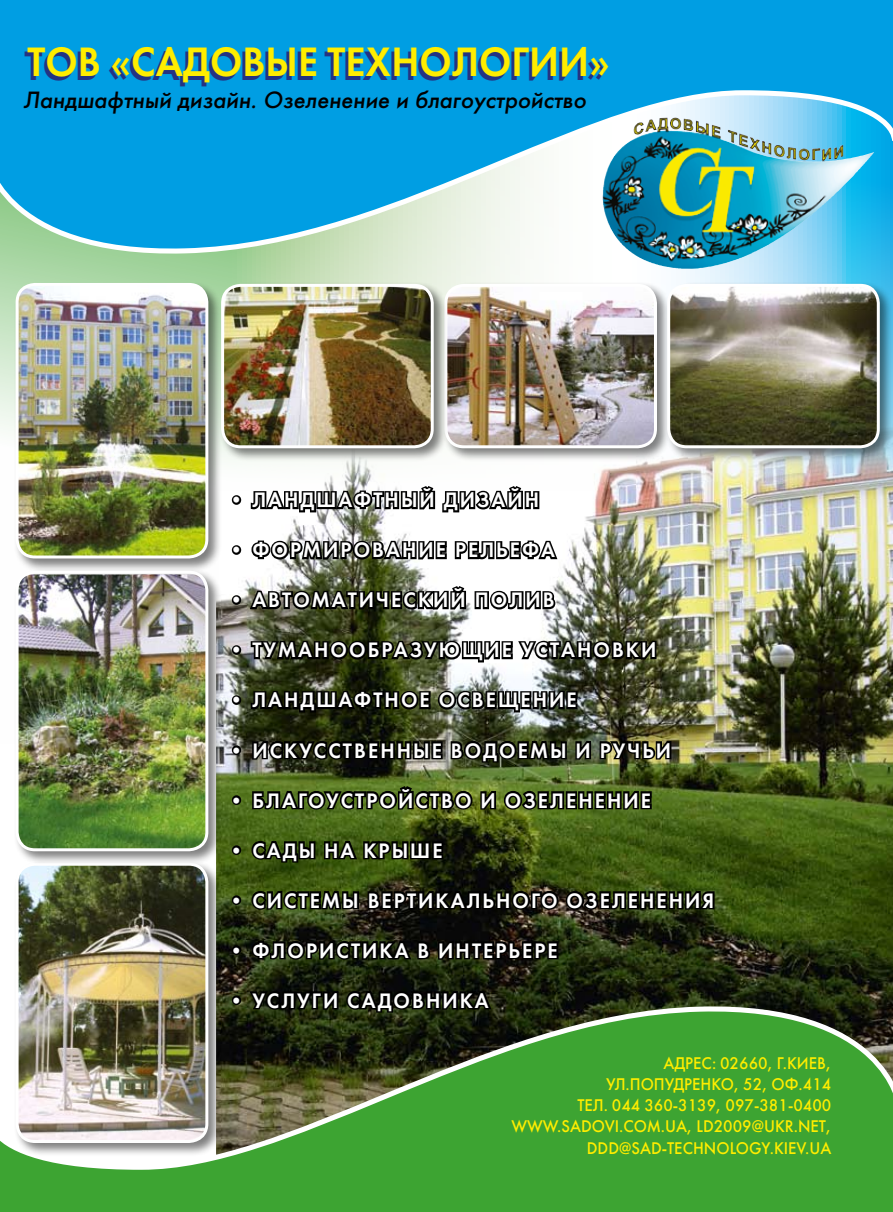
<style>
.page{position:relative;width:893px;height:1212px;background:#fff}
.page>*{position:absolute;margin:0;border:0;box-sizing:border-box;transform-origin:0 0}
.t1{font:42.6px "Futura Demi C";color:#ffed00;scale:.95 1}
.t2{font:italic 24.6px "Futura Medium C";color:#000}
.t3{font:21.75px "Futura Demi C";letter-spacing:.1em;color:#fff;scale:.95 1}
.t4{font:17.7px/21.1px "Futura Medium C";color:#ffed00;text-align:right;scale:.95 1}
</style>
<div class="page">
<img style="left:0;top:0;width:893px;height:1212px">
<div style="left:232px;top:495px;width:9px;height:10px;border:4px solid #000;border-radius:50%"></div>
<svg style="left:249px;top:483px;width:292px;height:31px"></svg>
<div style="left:232px;top:545px;width:9px;height:10px;border:4px solid #000;border-radius:50%"></div>
<svg style="left:249px;top:535px;width:311px;height:28px"></svg>
<div style="left:232px;top:595px;width:9px;height:10px;border:4px solid #000;border-radius:50%"></div>
<svg style="left:247px;top:584px;width:311px;height:29px"></svg>
<div style="left:232px;top:645px;width:9px;height:10px;border:4px solid #000;border-radius:50%"></div>
<svg style="left:249px;top:635px;width:409px;height:29px;background:#3d4034"></svg>
<div style="left:232px;top:695px;width:9px;height:10px;border:4px solid #000;border-radius:50%"></div>
<svg style="left:249px;top:687px;width:330px;height:27px;background:#25291e"></svg>
<div style="left:232px;top:745px;width:9px;height:10px;border:4px solid #000;border-radius:50%"></div>
<svg style="left:250px;top:735px;width:423px;height:29px;background:#272a1a"></svg>
<div style="left:232px;top:795px;width:9px;height:10px;border:4px solid #000;border-radius:50%"></div>
<svg style="left:250px;top:784px;width:403px;height:29px;background:#324114"></svg>
<div style="left:232px;top:845px;width:9px;height:10px;border:4px solid #000;border-radius:50%"></div>
<svg style="left:249px;top:837px;width:196px;height:27px;background:#1d2908"></svg>
<div style="left:232px;top:895px;width:9px;height:10px;border:4px solid #000;border-radius:50%"></div>
<svg style="left:249px;top:885px;width:467px;height:28px;background:#1a1f0b"></svg>
<div style="left:232px;top:945px;width:9px;height:10px;border:4px solid #000;border-radius:50%"></div>
<svg style="left:249px;top:937px;width:311px;height:26px;background:#101308"></svg>
<div style="left:232px;top:995px;width:9px;height:10px;border:4px solid #000;border-radius:50%"></div>
<svg style="left:248px;top:987px;width:246px;height:27px;background:#101408"></svg>
<img style="left:603px;top:118px;width:78px;height:105px">
<div style="left:13px;top:281px;width:209px;height:292px;background:#000;opacity:.5"></div>
<img style="left:17px;top:285px;width:190px;height:272px">
<div style="left:16px;top:283px;width:192px;height:275px;border:3px solid #fff;border-radius:18px"></div>
<div style="left:442px;top:282px;width:229px;height:180px;background:#000;opacity:.5"></div>
<img style="left:448px;top:285px;width:207px;height:161px">
<div style="left:444px;top:284px;width:213px;height:164px;border:3px solid #fff;border-radius:18px"></div>
<div style="left:219px;top:282px;width:229px;height:180px;background:#000;opacity:.5"></div>
<img style="left:223px;top:285px;width:209px;height:162px">
<div style="left:221px;top:284px;width:213px;height:164px;border:3px solid #fff;border-radius:18px"></div>
<div style="left:665px;top:282px;width:228px;height:180px;background:#000;opacity:.5"></div>
<img style="left:669px;top:285px;width:209px;height:162px">
<div style="left:667px;top:284px;width:213px;height:164px;border:3px solid #fff;border-radius:18px"></div>
<div style="left:13px;top:860px;width:209px;height:297px;background:#000;opacity:.5"></div>
<img style="left:17px;top:865px;width:190px;height:276px">
<div style="left:16px;top:863px;width:192px;height:280px;border:3px solid #fff;border-radius:18px"></div>
<div style="left:13px;top:568px;width:209px;height:297px;background:#000;opacity:.5"></div>
<img style="left:17px;top:574px;width:190px;height:276px">
<div style="left:16px;top:571px;width:192px;height:280px;border:3px solid #fff;border-radius:18px"></div>
<h1 class="t1" style="left:28px;top:36px;width:221px">ТОВ «Садов</h1>
<h1 class="t1" style="left:266px;top:36px;width:364px">ые Технологии»</h1>
<p class="t2" style="left:24px;top:86px;width:564px">Ландшафтный дизайн. Озеленение и благоустройство</p>
<p class="t3" style="left:230px;top:487px;width:327px">• Ландшафтный дизайн</p>
<p class="t3" style="left:230px;top:537px;width:344px">• Формирование рельефа</p>
<p class="t3" style="left:230px;top:587px;width:40px">• Авто</p>
<p class="t3" style="left:312px;top:587px;width:254px">матический полив</p>
<p class="t3" style="left:230px;top:637px;width:451px">• Туманоо бразующие установ ки</p>
<p class="t3" style="left:230px;top:687px;width:237px">• Ландшафтное осв</p>
<p class="t3" style="left:486px;top:687px;width:97px">ещение</p>
<p class="t3" style="left:230px;top:737px;width:103px">• Ис кусств</p>
<p class="t3" style="left:368px;top:737px;width:321px">енные водоемы и ручьи</p>
<p class="t3" style="left:230px;top:787px;width:211px">• Благоустройство</p>
<p class="t3" style="left:481px;top:787px;width:181px">и озеленение</p>
<p class="t3" style="left:230px;top:837px;width:226px">• Сады на крыше</p>
<p class="t3" style="left:230px;top:887px;width:512px">• Системы вертикального озеленения</p>
<p class="t3" style="left:230px;top:937px;width:347px">• Флористика в интерьере</p>
<p class="t3" style="left:230px;top:987px;width:274px">• Услуги садов ника</p>
<p class="t4" style="left:511px;top:1052px;width:338px">АДРЕС: 02660, Г.КИЕВ,<br>УЛ.ПОПУДРЕНКО, 52, ОФ.414<br>ТЕЛ. 044 360-3139, 097-381-0400<br>WWW.SADOVI.COM.UA, LD2009@UKR.NET,<br>DDD@SAD-TECHNOLOGY.KIEV.UA</p>
</div>
